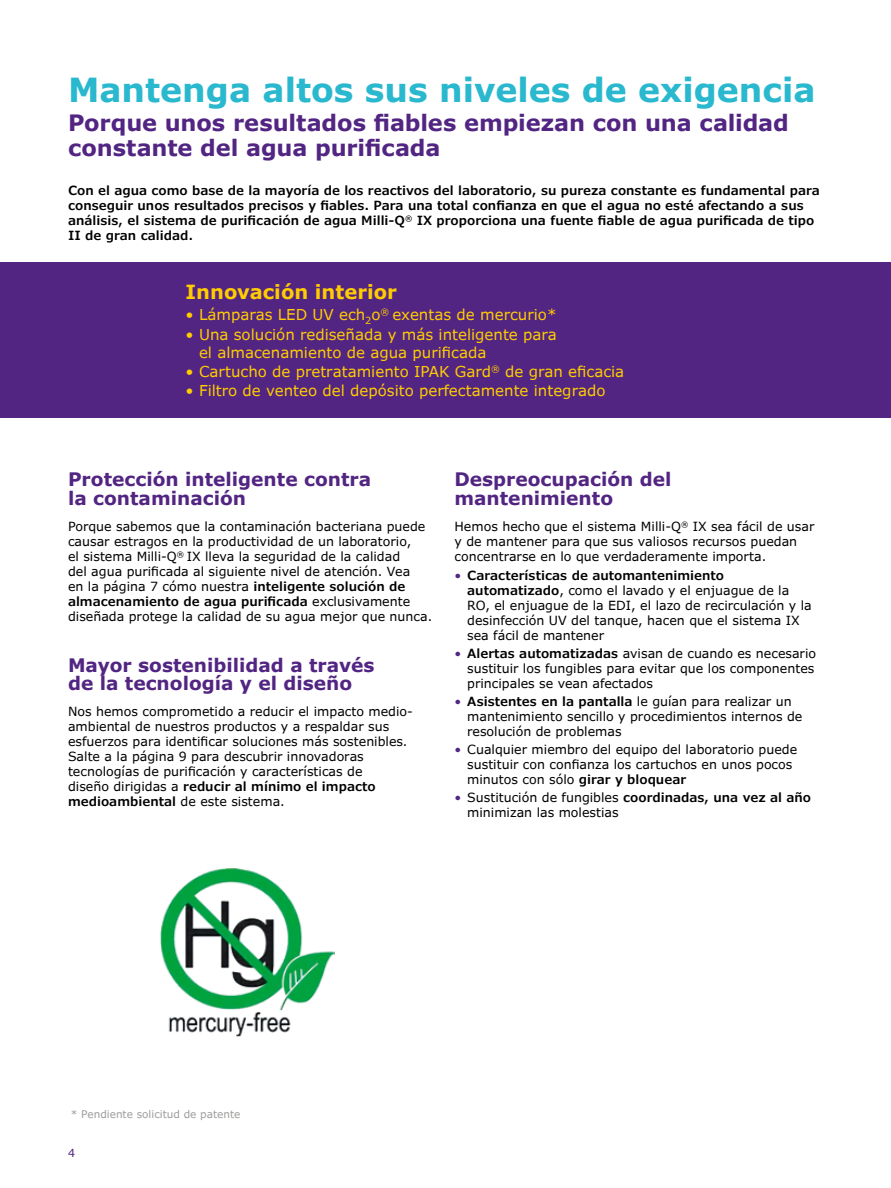
<style>
.page{position:relative;width:891px;height:1188px;background:#fff}
.page>*{position:absolute;margin:0;border:0;box-sizing:border-box;transform-origin:0 0}
.t1{font:700 33.15px "Verdana Pro";color:#29b8ce}
.t2{font:700 22.5px/25.5px "Verdana Pro";letter-spacing:-.005em;color:#522583}
.t3{font:700 19.5px "Verdana Pro";color:#fc0}
.t4{font:700 18.6px/18.6px "Verdana Pro";color:#522583}
.t5{font:15px/18px "Verdana Pro";color:#fc0}
.t6{font:12.6px/15px "Verdana Pro";color:#000}
.t7{font:600 12.6px/15px "Verdana Pro";color:#000}
.t8{font:11.1px "Verdana Pro";color:#522583}
.t9{font:10.5px "Verdana Pro";color:#9d9d9c}
.s1{font-weight:600}
.s2{color:#522583}
</style>
<div class="page">
<div style="left:0;top:262px;width:891px;height:156px;background:#522583"></div>
<img style="left:160px;top:868px;width:174px;height:169px">
<h1 class="t1" style="left:68px;top:68px;width:749px">Mantenga altos sus niveles de exigencia</h1>
<h2 class="t2" style="left:68px;top:110px;width:722px">Porque unos resultados fiables empiezan con una calidad constante del agua purificada</h2>
<p class="t7" style="left:68px;top:183px;width:753px">Con el agua como base de la mayoría de los reactivos del laboratorio, su pureza constante es fundamental para conseguir unos resultados precisos y fiables. Para una total confianza en que el agua no esté afectando a sus análisis, el sistema de purificación de agua Milli-Q<sup>®</sup> IX proporciona una fuente fiable de agua purificada de tipo II de gran calidad.</p>
<h3 class="t3" style="left:186px;top:279px;width:213px">Innovación interior</h3>
<p class="t5" style="left:186px;top:306px;width:372px">• Lámparas LED UV ech<sub>2</sub>o<sup>®</sup> exentas de mercurio*</p>
<p class="t5" style="left:199px;top:325px;width:359px;text-indent:-13px">• Una solución rediseñada y más inteligente para el almacenamiento de agua purificada</p>
<p class="t5" style="left:186px;top:363px;width:440px">• Cartucho de pretratamiento IPAK Gard<sup>®</sup> de gran eficacia</p>
<p class="t5" style="left:186px;top:382px;width:421px">• Filtro de venteo del depósito perfectamente integrado</p>
<h3 class="t4" style="left:68px;top:471px;width:305px">Protección inteligente contra la contaminación</h3>
<p class="t6" style="left:68px;top:519px;width:366px">Porque sabemos que la contaminación bacteriana puede causar estragos en la productividad de un laboratorio,<br>el sistema Milli-Q<sup>®</sup> IX lleva la seguridad de la calidad<br>del agua purificada al siguiente nivel de atención. Vea<br>en la página 7 cómo nuestra <span class="s1">inteligente solución de almacenamiento de agua purificada</span> exclusivamente diseñada protege la calidad de su agua mejor que nunca.</p>
<h3 class="t4" style="left:68px;top:656px;width:308px">Mayor sostenibilidad a través de la tecnología y el diseño</h3>
<p class="t6" style="left:68px;top:704px;width:346px">Nos hemos comprometido a reducir el impacto medio&shy;ambiental de nuestros productos y a respaldar sus esfuerzos para identificar soluciones más sostenibles.<br>Salte a la página 9 para descubrir innovadoras tecnologías de purificación y características de<br>diseño dirigidas a <span class="s1">reducir al mínimo el impacto medioambiental</span> de este sistema.</p>
<h3 class="t4" style="left:454px;top:471px;width:219px">Despreocupación del mantenimiento</h3>
<p class="t6" style="left:454px;top:519px;width:361px">Hemos hecho que el sistema Milli-Q<sup>®</sup> IX sea fácil de usar y de mantener para que sus valiosos recursos puedan concentrarse en lo que verdaderamente importa.</p>
<p class="t6" style="left:467px;top:568px;width:346px;text-indent:-13px"><span class="s2">•</span> <span class="s1">Características de automantenimiento automatizado</span>, como el lavado y el enjuague de la RO, el enjuague de la EDI, el lazo de recirculación y la desinfección UV del tanque, hacen que el sistema IX sea fácil de mantener</p>
<p class="t6" style="left:467px;top:646px;width:350px;text-indent:-13px"><span class="s2">•</span> <span class="s1">Alertas automatizadas</span> avisan de cuando es necesario sustituir los fungibles para evitar que los componentes principales se vean afectados</p>
<p class="t6" style="left:467px;top:694px;width:337px;text-indent:-13px"><span class="s2">•</span> <span class="s1">Asistentes en la pantalla</span> le guían para realizar un mantenimiento sencillo y procedimientos internos de resolución de problemas</p>
<p class="t6" style="left:467px;top:742px;width:332px;text-indent:-13px"><span class="s2">•</span> Cualquier miembro del equipo del laboratorio puede sustituir con confianza los cartuchos en unos pocos minutos con sólo <span class="s1">girar y bloquear</span></p>
<p class="t6" style="left:467px;top:790px;width:345px;text-indent:-13px"><span class="s2">•</span> Sustitución de fungibles <span class="s1">coordinadas, una vez al año </span>minimizan las molestias</p>
<p class="t9" style="left:71px;top:1108px;width:171px">* Pendiente solicitud de patente</p>
<p class="t8" style="left:68px;top:1146px;width:9px">4</p>
</div>
